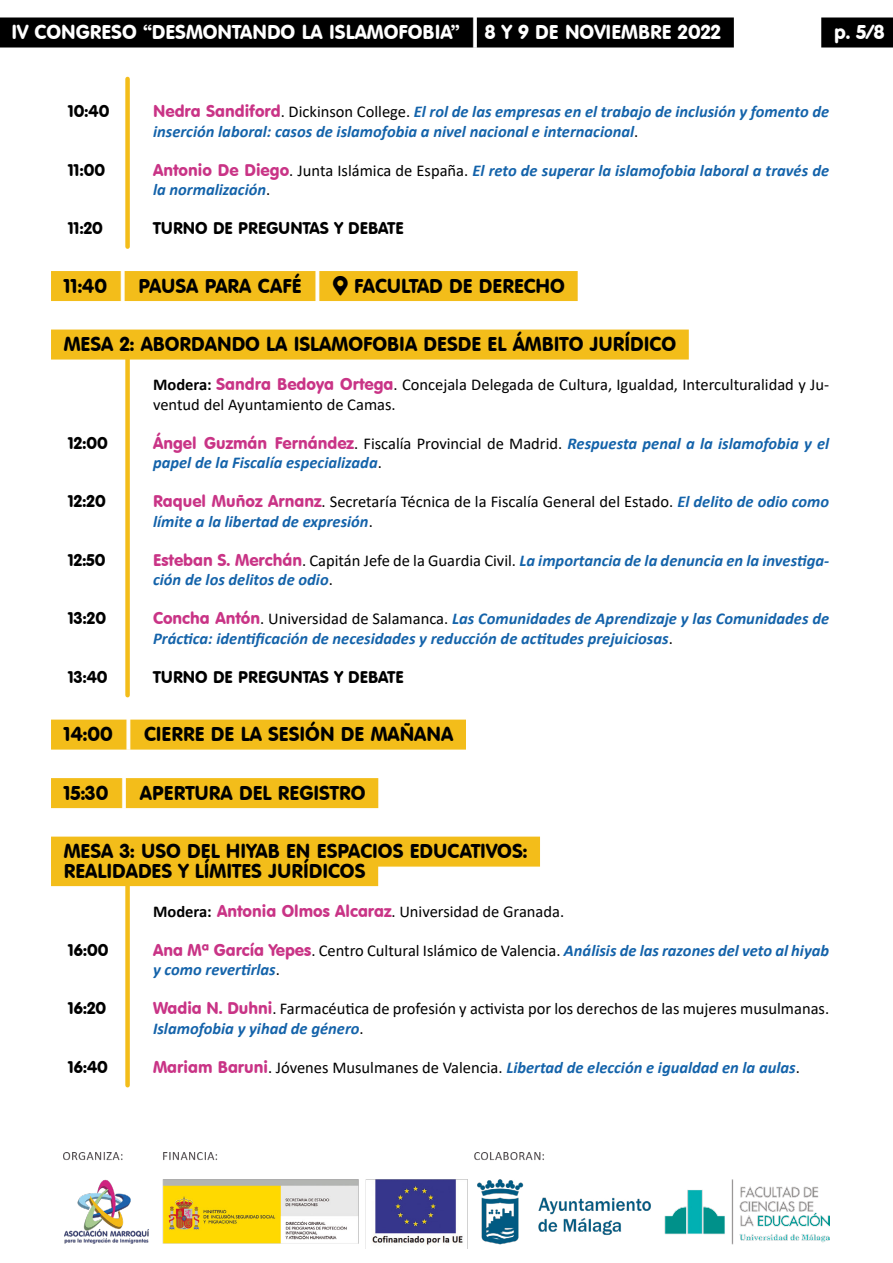
<style>
.page{position:relative;width:893px;height:1263px;background:#fff}
.page>*{position:absolute;margin:0;border:0;box-sizing:border-box;transform-origin:0 0}
.t1{font:19.5px/19.5px "VAG Rounded BT";color:#000}
.t2{font:19.5px "VAG Rounded BT";color:#fff}
.t3{font:italic 700 16.5px/19.5px "Calibri";color:#1463aa}
.t4{font:16.5px/19.5px "Calibri";color:#000}
.t5{font:16.5px "VAG Rounded BT";color:#000}
.s1{font-size:37.5px}
.s2{font-family:"VAG Rounded BT";font-weight:400;font-style:normal;color:#c93486}
.s3{font-weight:400;font-style:normal;color:#000}
.s4{font-size:37.5px;color:#fff}
.s5{font-weight:700}
.s6{font-family:"VAG Rounded BT";color:#c93486}
.s7{font-weight:700;font-style:italic;color:#1463aa}
</style>
<div class="page">
<div style="left:821px;top:18px;width:72px;height:30px;background:#000"></div>
<div style="left:0;top:18px;width:734px;height:30px;background:#000"></div>
<div style="left:125px;top:79px;width:5px;height:168px;background:#f3bd1a"></div>
<div style="left:51px;top:271px;width:527px;height:30px;background:#f3bd1a"></div>
<div style="left:51px;top:330px;width:638px;height:30px;background:#f3bd1a"></div>
<div style="left:125px;top:352px;width:5px;height:343px;background:#f3bd1a"></div>
<div style="left:51px;top:720px;width:415px;height:30px;background:#f3bd1a"></div>
<div style="left:51px;top:778px;width:327px;height:30px;background:#f3bd1a"></div>
<div style="left:51px;top:837px;width:489px;height:30px;background:#f3bd1a"></div>
<div style="left:51px;top:856px;width:327px;height:30px;background:#f3bd1a"></div>
<div style="left:125px;top:878px;width:5px;height:207px;background:#f3bd1a"></div>
<img style="left:63px;top:1152px;width:767px;height:96px">
<p class="t2" style="left:11px;top:20px;width:711px">IV CONGRESO “DESMONTANDO LA ISLAMOFOBIA” <span class="s1">|</span>8 Y 9 DE NOVIEMBRE 2022</p>
<p class="t2" style="left:834px;top:20px;width:52px">p. 5/8</p>
<p class="t5" style="left:68px;top:101px;width:43px">10:40</p>
<p class="t3" style="left:153px;top:101px;width:678px"><span class="s2">Nedra Sandiford</span><span class="s3">. Dickinson College.</span> El rol de las empresas en el trabajo de inclusión y fomento de inserción laboral: casos de islamofobia a nivel nacional e internacional<span class="s3">.</span></p>
<p class="t5" style="left:68px;top:159px;width:39px">11:00</p>
<p class="t3" style="left:153px;top:160px;width:678px"><span class="s2">Antonio De Diego</span><span class="s3">. Junta Islámica de España.</span> El reto de superar la islamofobia laboral a través de la normalización<span class="s3">.</span></p>
<p class="t5" style="left:68px;top:218px;width:36px">11:20</p>
<p class="t5" style="left:153px;top:218px;width:252px">TURNO DE PREGUNTAS Y DEBATE</p>
<p class="t1" style="left:64px;top:275px;width:265px">11:40 <span class="s4">|</span> PAUSA PARA CAFÉ <span class="s4">|</span></p>
<p class="t1" style="left:354px;top:275px;width:212px">FACULTAD DE DERECHO</p>
<p class="t1" style="left:64px;top:334px;width:614px">MESA 2: ABORDANDO LA ISLAMOFOBIA DESDE EL ÁMBITO JURÍDICO</p>
<p class="t4" style="left:153px;top:374px;width:678px"><span class="s5">Modera:</span> <span class="s6">Sandra Bedoya Ortega</span>. Concejala Delegada de Cultura, Igualdad, Interculturalidad y Ju&shy;ventud del Ayuntamiento de Camas.</p>
<p class="t5" style="left:68px;top:432px;width:41px">12:00</p>
<p class="t3" style="left:153px;top:433px;width:678px"><span class="s2">Ángel Guzmán Fernández</span><span class="s3">. Fiscalía Provincial de Madrid.</span> Respuesta penal a la islamofobia y el papel de la Fiscalía especializada<span class="s3">.</span></p>
<p class="t5" style="left:68px;top:491px;width:39px">12:20</p>
<p class="t4" style="left:153px;top:491px;width:678px"><span class="s6">Raquel Muñoz Arnanz</span>. Secretaría Técnica de la Fiscalía General del Estado. <span class="s7">El delito de odio como límite a la libertad de expresión</span>.</p>
<p class="t5" style="left:68px;top:549px;width:39px">12:50</p>
<p class="t3" style="left:153px;top:550px;width:678px"><span class="s2">Esteban S. Merchán</span><span class="s3">. Capitán Jefe de la Guardia Civil.</span> La importancia de la denuncia en la investiga&shy;ción de los delitos de odio<span class="s3">.</span></p>
<p class="t5" style="left:68px;top:608px;width:39px">13:20</p>
<p class="t3" style="left:153px;top:608px;width:678px"><span class="s2">Concha Antón</span><span class="s3">. Universidad de Salamanca.</span> Las Comunidades de Aprendizaje y las Comunidades de<br>Práctica: identificación de necesidades y reducción de actitudes prejuiciosas<span class="s3">.</span></p>
<p class="t5" style="left:68px;top:666px;width:41px">13:40</p>
<p class="t5" style="left:153px;top:666px;width:252px">TURNO DE PREGUNTAS Y DEBATE</p>
<p class="t1" style="left:64px;top:724px;width:391px">14:00 <span class="s4">|</span> CIERRE DE LA SESIÓN DE MAÑANA</p>
<p class="t1" style="left:64px;top:782px;width:303px">15:30 <span class="s4">|</span> APERTURA DEL REGISTRO</p>
<p class="t1" style="left:64px;top:841px;width:465px">MESA 3: USO DEL HIYAB EN ESPACIOS EDUCATIVOS:<br>REALIDADES Y LÍMITES JURÍDICOS</p>
<p class="t4" style="left:153px;top:901px;width:413px"><span class="s5">Modera:</span> <span class="s6">Antonia Olmos Alcaraz</span>. Universidad de Granada.</p>
<p class="t5" style="left:68px;top:939px;width:42px">16:00</p>
<p class="t3" style="left:153px;top:940px;width:678px"><span class="s2">Ana Mª García Yepes</span><span class="s3">. Centro Cultural Islámico de Valencia.</span> Análisis de las razones del veto al hiyab y como revertirlas<span class="s3">.</span></p>
<p class="t5" style="left:68px;top:998px;width:40px">16:20</p>
<p class="t4" style="left:153px;top:998px;width:678px"><span class="s6">Wadia N. Duhni</span>. Farmacéutica de profesión y activista por los derechos de las mujeres musulmanas.<br><span class="s7">Islamofobia y yihad de género</span>.</p>
<p class="t5" style="left:68px;top:1056px;width:41px">16:40</p>
<p class="t3" style="left:153px;top:1057px;width:648px"><span class="s2">Mariam Baruni</span><span class="s3">. Jóvenes Musulmanes de Valencia.</span> Libertad de elección e igualdad en la aulas<span class="s3">.</span></p>
</div>
